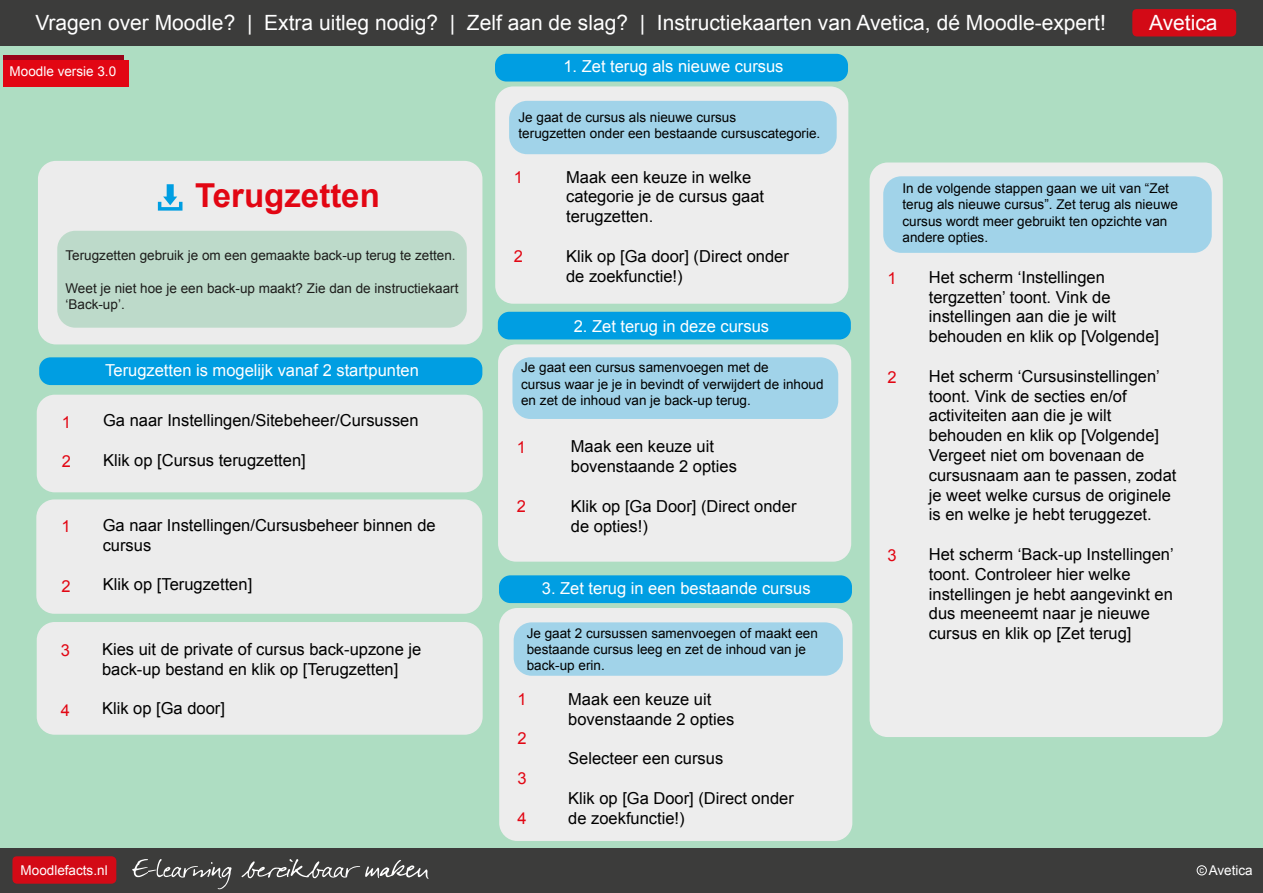
<style>
.page{position:relative;width:1263px;height:893px;background:#aeddc2}
.page>*{position:absolute;margin:0;border:0;box-sizing:border-box;transform-origin:0 0}
.t1{font:700 33px "Arial";color:#e20613}
.t2{font:21px "Arial";color:#fff}
.t3{font:16.5px/19.8px "Arial";color:#000}
.t4{font:16.5px "Arial";color:#fff}
.t5{font:16.5px "Arial";color:#e20613}
.t6{font:13.5px/16.2px "Arial";color:#000}
.t7{font:13.5px/16.2px "Arial";color:#1d1d1b}
.t8{font:13.5px "Arial";color:#fff}
</style>
<div class="page">
<div style="left:3px;top:55px;width:120px;height:27px;background:#990218"></div>
<div style="left:0;top:0;width:1263px;height:46px;background:#3c3c3b"></div>
<div style="left:0;top:849px;width:1263px;height:44px;background:#3c3c3b"></div>
<svg style="left:132px;top:859px;width:100px;height:30px"></svg>
<svg style="left:242px;top:859px;width:186px;height:20px"></svg>
<div style="left:3px;top:60px;width:125px;height:27px;background:#e20613"></div>
<svg style="left:1132px;top:9px;width:104px;height:28px;background:#ce0b17"></svg>
<svg style="left:12px;top:856px;width:104px;height:28px;background:#ce0b17"></svg>
<div style="left:1197px;top:865px;width:10px;height:10px;border:1px solid #fff;border-radius:50%"></div>
<div style="left:38px;top:161px;width:444px;height:183px;background:#ececec;border-radius:18px"></div>
<div style="left:57px;top:231px;width:410px;height:97px;background:#bddaca;border-radius:18px"></div>
<div style="left:495px;top:86px;width:353px;height:218px;background:#ededed;border-radius:18px"></div>
<div style="left:509px;top:101px;width:328px;height:53px;background:#a1d3e9;border-radius:18px"></div>
<div style="left:869px;top:162px;width:354px;height:575px;background:#ededed;border-radius:18px"></div>
<div style="left:495px;top:54px;width:353px;height:28px;background:#009ee2;border-radius:11px"></div>
<div style="left:883px;top:176px;width:329px;height:77px;background:#a1d3e9;border-radius:18px"></div>
<svg style="left:158px;top:184px;width:24px;height:27px"></svg>
<div style="left:37px;top:395px;width:446px;height:97px;background:#ececec;border-radius:18px"></div>
<div style="left:39px;top:357px;width:443px;height:28px;background:#009ee2;border-radius:11px"></div>
<div style="left:36px;top:499px;width:446px;height:115px;background:#ececec;border-radius:18px"></div>
<div style="left:37px;top:622px;width:446px;height:113px;background:#ececec;border-radius:18px"></div>
<div style="left:498px;top:344px;width:353px;height:218px;background:#ededed;border-radius:18px"></div>
<div style="left:512px;top:357px;width:326px;height:62px;background:#a1d3e9;border-radius:18px"></div>
<div style="left:498px;top:312px;width:353px;height:27px;background:#009ee2;border-radius:11px"></div>
<div style="left:499px;top:608px;width:353px;height:233px;background:#ededed;border-radius:18px"></div>
<div style="left:514px;top:622px;width:329px;height:54px;background:#a1d3e9;border-radius:18px"></div>
<div style="left:499px;top:575px;width:353px;height:28px;background:#009ee2;border-radius:11px"></div>
<p class="t2" style="left:35px;top:8px;width:1072px">Vragen over Moodle? | Extra uitleg nodig? | Zelf aan de slag? | Instructiekaarten van Avetica, dé Moodle-expert!</p>
<p class="t2" style="left:1149px;top:9px;width:70px">Avetica</p>
<p class="t8" style="left:10px;top:63px;width:108px">Moodle versie 3.0</p>
<h1 class="t1" style="left:195px;top:174px;width:186px">Terugzetten</h1>
<p class="t7" style="left:65px;top:248px;width:392px">Terugzetten gebruik je om een gemaakte back-up terug te zetten.</p>
<p class="t7" style="left:65px;top:280px;width:394px">Weet je niet hoe je een back-up maakt? Zie dan de instructiekaart ‘Back-up’.</p>
<p class="t5" style="left:62px;top:411px;width:11px">1</p>
<p class="t5" style="left:62px;top:451px;width:11px">2</p>
<p class="t5" style="left:61px;top:516px;width:11px">1</p>
<p class="t5" style="left:61px;top:575px;width:11px">2</p>
<p class="t5" style="left:61px;top:639px;width:11px">3</p>
<p class="t5" style="left:61px;top:699px;width:11px">4</p>
<p class="t4" style="left:105px;top:359px;width:315px">Terugzetten is mogelijk vanaf 2 startpunten</p>
<p class="t3" style="left:103px;top:411px;width:317px">Ga naar Instellingen/Sitebeheer/Cursussen</p>
<p class="t3" style="left:103px;top:450px;width:204px">Klik op [Cursus terugzetten]</p>
<p class="t3" style="left:103px;top:515px;width:334px">Ga naar Instellingen/Cursusbeheer binnen de cursus</p>
<p class="t3" style="left:103px;top:575px;width:151px">Klik op [Terugzetten]</p>
<p class="t3" style="left:102px;top:639px;width:321px">Kies uit de private of cursus back-upzone je back-up bestand en klik op [Terugzetten]</p>
<p class="t3" style="left:102px;top:699px;width:124px">Klik op [Ga door]</p>
<p class="t4" style="left:563px;top:56px;width:222px">1. Zet terug als nieuwe cursus</p>
<p class="t6" style="left:519px;top:109px;width:303px">Je gaat de cursus als nieuwe cursus<br>terugzetten onder een bestaande cursuscategorie.</p>
<p class="t5" style="left:514px;top:166px;width:11px">1</p>
<p class="t5" style="left:514px;top:245px;width:11px">2</p>
<p class="t3" style="left:566px;top:167px;width:200px">Maak een keuze in welke categorie je de cursus gaat terugzetten.</p>
<p class="t3" style="left:566px;top:246px;width:224px">Klik op [Ga door] (Direct onder de zoekfunctie!)</p>
<p class="t4" style="left:574px;top:315px;width:197px">2. Zet terug in deze cursus</p>
<p class="t6" style="left:521px;top:360px;width:304px">Je gaat een cursus samenvoegen met de<br>cursus waar je je in bevindt of verwijdert de inhoud en zet de inhoud van je back-up terug.</p>
<p class="t3" style="left:571px;top:437px;width:168px">Maak een keuze uit bovenstaande 2 opties</p>
<p class="t3" style="left:571px;top:496px;width:227px">Klik op [Ga Door] (Direct onder de opties!)</p>
<p class="t5" style="left:517px;top:436px;width:11px">1</p>
<p class="t5" style="left:517px;top:495px;width:11px">2</p>
<p class="t4" style="left:542px;top:577px;width:270px">3. Zet terug in een bestaande cursus</p>
<p class="t6" style="left:527px;top:625px;width:293px">Je gaat 2 cursussen samenvoegen of maakt een bestaande cursus leeg en zet de inhoud van je back-up erin.</p>
<p class="t3" style="left:568px;top:689px;width:168px">Maak een keuze uit bovenstaande 2 opties</p>
<p class="t3" style="left:568px;top:749px;width:156px">Selecteer een cursus</p>
<p class="t3" style="left:568px;top:788px;width:227px">Klik op [Ga Door] (Direct onder de zoekfunctie!)</p>
<p class="t5" style="left:518px;top:688px;width:11px">1</p>
<p class="t5" style="left:518px;top:728px;width:11px">2</p>
<p class="t5" style="left:518px;top:767px;width:11px">3</p>
<p class="t5" style="left:518px;top:807px;width:11px">4</p>
<p class="t6" style="left:902px;top:180px;width:277px">In de volgende stappen gaan we uit van “Zet terug als nieuwe cursus”. Zet terug als nieuwe cursus wordt meer gebruikt ten opzichte van andere opties.</p>
<p class="t3" style="left:929px;top:267px;width:232px">Het scherm ‘Instellingen tergzetten’ toont. Vink de instellingen aan die je wilt behouden en klik op [Volgende]</p>
<p class="t3" style="left:929px;top:366px;width:249px">Het scherm ‘Cursusinstellingen’ toont. Vink de secties en/of activiteiten aan die je wilt behouden en klik op [Volgende]<br>Vergeet niet om bovenaan de cursusnaam aan te passen, zodat je weet welke cursus de originele is en welke je hebt teruggezet.</p>
<p class="t3" style="left:929px;top:544px;width:246px">Het scherm ‘Back-up Instellingen’ toont. Controleer hier welke instellingen je hebt aangevinkt en dus meeneemt naar je nieuwe cursus en klik op [Zet terug]</p>
<p class="t5" style="left:887px;top:267px;width:11px">1</p>
<p class="t5" style="left:887px;top:366px;width:11px">2</p>
<p class="t5" style="left:887px;top:545px;width:11px">3</p>
<p class="t8" style="left:21px;top:862px;width:89px">Moodlefacts.nl</p>
<p class="t8" style="left:1199px;top:862px;width:55px"><sup>c</sup> Avetica</p>
</div>
